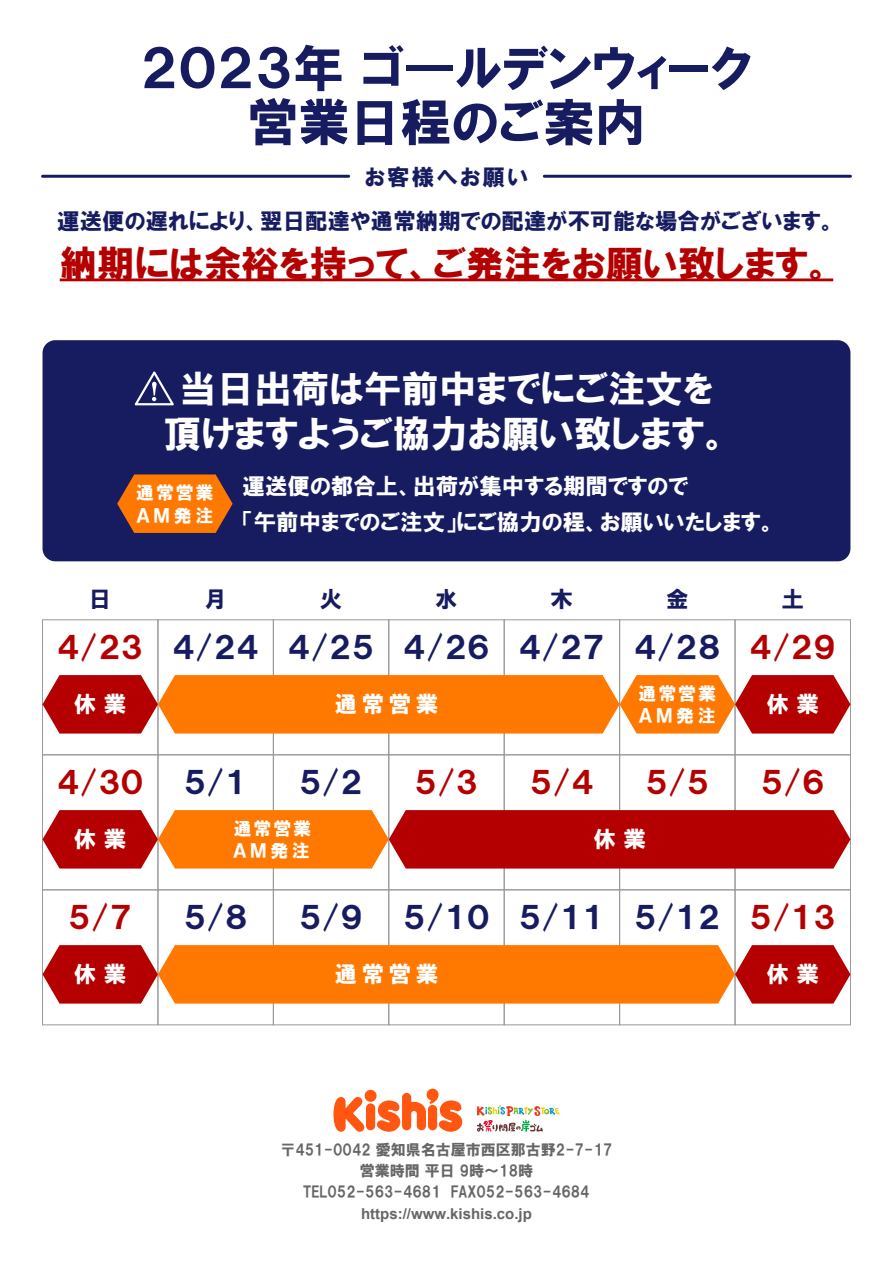
<style>
.page{position:relative;width:893px;height:1263px;background:#fff}
.page>*{position:absolute;margin:0;border:0;box-sizing:border-box;transform-origin:0 0}
.t1{font:51px/54px "HGP Soei Kakugothic UB";color:#171c61;text-align:center}
.t2{font:37.5px/45px "HGP Soei Kakugothic UB";color:#fff;text-align:center}
.t3{font:37.5px "HGP Soei Kakugothic UB";color:#b40000}
.t4{font:30px "HGP Soei Kakugothic UB";color:#171c61}
.t5{font:30px "HGP Soei Kakugothic UB";color:#b40000}
.t6{font:22.5px/36px "HGP Soei Kakugothic UB";color:#fff}
.t7{font:22.5px "HGP Soei Kakugothic UB";color:#171c61}
.t8{font:22.5px "HGP Soei Kakugothic UB";letter-spacing:.1em;color:#171c61}
.t9{font:18px/22.5px "HGP Soei Kakugothic UB";letter-spacing:.15em;color:#fff}
.t10{font:15px/21px "HGP Soei Kakugothic UB";color:#666;text-align:center}
.t11{font:700 15px "Arial";color:#666}
.s1{color:#b40000}
</style>
<div class="page">
<div style="left:42px;top:619px;width:116px;height:136px;border:1px solid #999"></div>
<div style="left:158px;top:619px;width:116px;height:136px;border:1px solid #999"></div>
<div style="left:273px;top:619px;width:116px;height:136px;border:1px solid #999"></div>
<div style="left:388px;top:619px;width:117px;height:136px;border:1px solid #999"></div>
<div style="left:504px;top:619px;width:116px;height:136px;border:1px solid #999"></div>
<div style="left:619px;top:619px;width:116px;height:136px;border:1px solid #999"></div>
<div style="left:735px;top:619px;width:116px;height:136px;border:1px solid #999"></div>
<div style="left:42px;top:754px;width:116px;height:136px;border:1px solid #999"></div>
<div style="left:158px;top:754px;width:116px;height:136px;border:1px solid #999"></div>
<div style="left:273px;top:754px;width:116px;height:136px;border:1px solid #999"></div>
<div style="left:388px;top:754px;width:117px;height:136px;border:1px solid #999"></div>
<div style="left:504px;top:754px;width:116px;height:136px;border:1px solid #999"></div>
<div style="left:619px;top:754px;width:116px;height:136px;border:1px solid #999"></div>
<div style="left:735px;top:754px;width:116px;height:136px;border:1px solid #999"></div>
<div style="left:42px;top:889px;width:116px;height:136px;border:1px solid #999"></div>
<div style="left:158px;top:889px;width:116px;height:136px;border:1px solid #999"></div>
<div style="left:273px;top:889px;width:116px;height:136px;border:1px solid #999"></div>
<div style="left:388px;top:889px;width:117px;height:136px;border:1px solid #999"></div>
<div style="left:504px;top:889px;width:116px;height:136px;border:1px solid #999"></div>
<div style="left:619px;top:889px;width:116px;height:136px;border:1px solid #999"></div>
<div style="left:735px;top:889px;width:116px;height:136px;border:1px solid #999"></div>
<div style="left:43px;top:340px;width:807px;height:221px;background:#171c61;border-radius:13px"></div>
<svg style="left:377px;top:1089px;width:85px;height:43px"></svg>
<div style="left:365px;top:1090px;width:12px;height:12px;background:#ff5611;border-radius:50%"></div>
<div style="left:366px;top:1103px;width:9px;height:27px;background:#ff5611;border-radius:5px"></div>
<svg style="left:333px;top:1097px;width:31px;height:35px"></svg>
<svg style="left:477px;top:1105px;width:82px;height:27px"></svg>
<hr style="left:60px;top:278px;width:773px;height:3px;background:#b40000">
<hr style="left:544px;top:175px;width:306px;height:3px;background:#171c61">
<hr style="left:43px;top:175px;width:306px;height:3px;background:#171c61">
<svg style="left:135px;top:371px;width:39px;height:34px"></svg>
<svg style="left:43px;top:945px;width:807px;height:58px;background:#ec620f"></svg>
<svg style="left:43px;top:675px;width:807px;height:58px;background:#ec6514"></svg>
<svg style="left:117px;top:474px;width:116px;height:59px;background:#da690f"></svg>
<svg style="left:43px;top:810px;width:807px;height:58px;background:#cc2f0f"></svg>
<h1 class="t1" style="left:140px;top:41px;width:614px">２０２３年 ゴ—ルデンウィーク営業日程のご案内</h1>
<h3 class="t8" style="left:365px;top:165px;width:165px">お客様へお願い</h3>
<h3 class="t7" style="left:57px;top:210px;width:780px">運送便の遅れにより、翌日配達や通常納期での配達が不可能な場合がございます。</h3>
<h2 class="t3" style="left:60px;top:245px;width:775px">納期には余裕を持って、ご発注をお願い致します。</h2>
<h2 class="t2" style="left:164px;top:366px;width:567px">当日出荷は午前中までにご注文を頂けますようご協力お願い致します。</h2>
<p class="t9" style="left:136px;top:481px;width:79px">通常営業<br>ＡＭ発注</p>
<h3 class="t6" style="left:242px;top:468px;width:535px">運送便の都合上、出荷が集中する期間ですので<br>「午前中までのご注文」にご協力の程、お願いいたします。</h3>
<h3 class="t7" style="left:204px;top:588px;width:24px">月</h3>
<h3 class="t7" style="left:320px;top:588px;width:24px">火</h3>
<h3 class="t7" style="left:435px;top:588px;width:24px">水</h3>
<h3 class="t7" style="left:551px;top:588px;width:24px">木</h3>
<h3 class="t7" style="left:666px;top:588px;width:24px">金</h3>
<h3 class="t7" style="left:781px;top:588px;width:24px">土</h3>
<h3 class="t7" style="left:89px;top:588px;width:24px">日</h3>
<h3 class="t4" style="left:57px;top:632px;width:780px"><span class="s1">４/２３</span> ４/２４ ４/２５ ４/２６ ４/２７ ４/２８ <span class="s1">４/２９</span></h3>
<h3 class="t6" style="left:74px;top:686px;width:54px">休 業</h3>
<h3 class="t6" style="left:335px;top:686px;width:105px">通常営業</h3>
<p class="t9" style="left:639px;top:682px;width:79px">通常営業<br>ＡＭ発注</p>
<h3 class="t6" style="left:766px;top:686px;width:54px">休 業</h3>
<h3 class="t5" style="left:57px;top:767px;width:88px">４/３０</h3>
<h3 class="t4" style="left:184px;top:767px;width:65px">５/１</h3>
<h3 class="t4" style="left:299px;top:767px;width:65px">５/２</h3>
<h3 class="t5" style="left:415px;top:767px;width:65px">５/３</h3>
<h3 class="t5" style="left:530px;top:767px;width:65px">５/４</h3>
<h3 class="t5" style="left:645px;top:767px;width:65px">５/５</h3>
<h3 class="t5" style="left:761px;top:767px;width:65px">５/６</h3>
<p class="t9" style="left:233px;top:817px;width:80px">通常営業<br>ＡＭ発注</p>
<h3 class="t6" style="left:74px;top:821px;width:54px">休 業</h3>
<h3 class="t6" style="left:593px;top:821px;width:54px">休 業</h3>
<h3 class="t5" style="left:68px;top:902px;width:65px">５/７</h3>
<h3 class="t4" style="left:184px;top:902px;width:65px">５/８</h3>
<h3 class="t4" style="left:299px;top:902px;width:65px">５/９</h3>
<h3 class="t4" style="left:403px;top:902px;width:434px">５/１０ ５/１１ ５/１２ <span class="s1">５/１３</span></h3>
<h3 class="t6" style="left:74px;top:956px;width:54px">休 業</h3>
<h3 class="t6" style="left:335px;top:956px;width:105px">通常営業</h3>
<p class="t10" style="left:280px;top:1138px;width:334px">〒451-0042 愛知県名古屋市西区那古野2-7-17営業時間 平日 9時～18時<br>TEL052-563-4681　FAX052-563-4684</p>
<p class="t11" style="left:361px;top:1203px;width:172px">https://www.kishis.co.jp</p>
<h3 class="t6" style="left:766px;top:956px;width:54px">休 業</h3>
</div>
